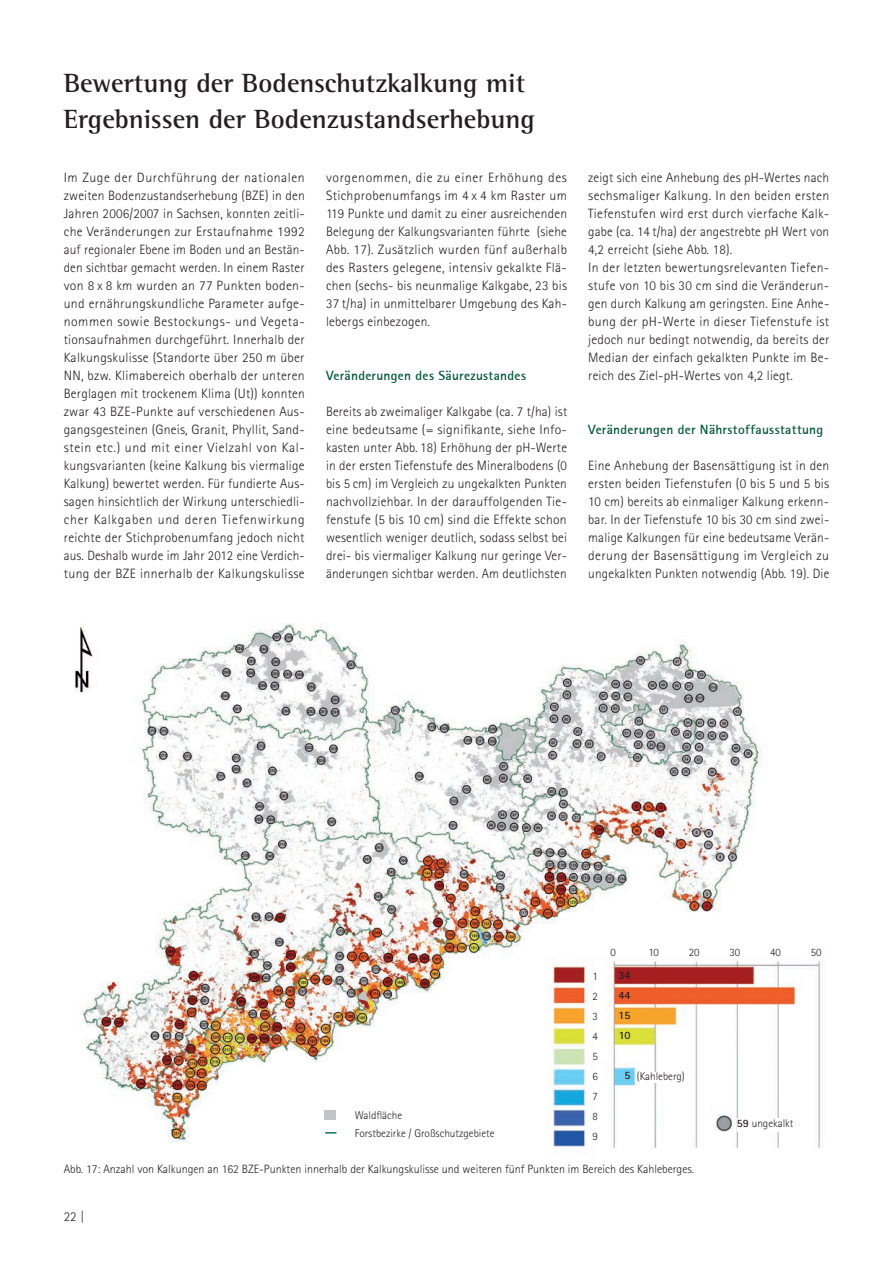
<style>
.page{position:relative;width:893px;height:1263px;background:#fff}
.page>*{position:absolute;margin:0;border:0;box-sizing:border-box;transform-origin:0 0}
.t1{font:700 27px "Rotis Semi Serif";color:#231f20}
.t2{font:300 13.5px/18px "Rotis Sans Serif";letter-spacing:.015em;color:#231f20;text-align:justify}
.t3{font:700 13.5px "Rotis Sans Serif 65";letter-spacing:.02em;color:#005836}
.t4{font:300 13.5px "Rotis Sans Serif 45";color:#231f20}
.Figure{font:300 12px "Rotis Sans Serif";color:#231f20}
.t5{font:300 11.25px/20px "Rotis Sans Serif";color:#231f20;text-align:justify}
.t6{font:700 11.25px/20px "Rotis Sans Serif";color:#231f20;text-align:justify}
.s1{font-weight:700}
</style>
<div class="page">
<img style="left:74px;top:623px;width:748px;height:526px">
<div style="left:324px;top:1109px;width:12px;height:10px;background:#c2c4c5"></div>
<div style="left:637px;top:1071px;width:52px;height:11px;background:#fff"></div>
<div style="left:737px;top:1118px;width:63px;height:14px;background:#fff"></div>
<h2 class="t1" style="left:64px;top:67px;width:463px">Bewertung der Bodenschutzkalkung mit</h2>
<h2 class="t1" style="left:64px;top:103px;width:473px">Ergebnissen der Bodenzustandserhebung</h2>
<p class="t2" style="left:64px;top:169px;width:243px;text-align:left">Im Zuge der Durchführung der nationalen zweiten Bodenzustandserhebung (BZE) in den Jahren 2006/2007 in Sachsen, konnten zeitli&shy;che Veränderungen zur Erstaufnahme 1992 auf regionaler Ebene im Boden und an Bestän&shy;den sichtbar gemacht werden. In einem Raster von 8 x 8 km wurden an 77 Punkten boden&shy;und ernährungskundliche Parameter aufge&shy;nommen sowie Bestockungs- und Vegeta&shy;tionsaufnahmen durchgeführt. Innerhalb der Kalkungskulisse (Standorte über 250 m über NN, bzw. Klimabereich oberhalb der unteren Berglagen mit trockenem Klima (Ut)) konnten zwar 43 BZE-Punkte auf verschiedenen Aus&shy;gangsgesteinen (Gneis, Granit, Phyllit, Sand&shy;stein etc.) und mit einer Vielzahl von Kal&shy;kungsvarianten (keine Kalkung bis viermalige Kalkung) bewertet werden. Für fundierte Aus&shy;sagen hinsichtlich der Wirkung unterschiedli&shy;cher Kalkgaben und deren Tiefenwirkung reichte der Stichprobenumfang jedoch nicht aus. Deshalb wurde im Jahr 2012 eine Verdich&shy;tung der BZE innerhalb der Kalkungskulisse</p>
<p class="t2" style="left:326px;top:169px;width:243px">vorgenommen, die zu einer Erhöhung des Stichprobenumfangs im 4 x 4 km Raster um 119 Punkte und damit zu einer ausreichenden Belegung der Kalkungsvarianten führte (siehe Abb. 17). Zusätzlich wurden fünf außerhalb des Rasters gelegene, intensiv gekalkte Flä&shy;chen (sechs- bis neunmalige Kalkgabe, 23 bis 37 t/ha) in unmittelbarer Umgebung des Kah&shy;lebergs einbezogen.</p>
<h5 class="t3" style="left:326px;top:367px;width:201px">Veränderungen des Säurezustandes</h5>
<p class="t2" style="left:326px;top:403px;width:243px">Bereits ab zweimaliger Kalkgabe (ca. 7 t/ha) ist eine bedeutsame (= signifikante, siehe Info&shy;kasten unter Abb. 18) Erhöhung der pH-Werte in der ersten Tiefenstufe des Mineralbodens (0 bis 5 cm) im Vergleich zu ungekalkten Punkten nachvollziehbar. In der darauffolgenden Tie&shy;fenstufe (5 bis 10 cm) sind die Effekte schon wesentlich weniger deutlich, sodass selbst bei drei- bis viermaliger Kalkung nur geringe Ver&shy;änderungen sichtbar werden. Am deutlichsten</p>
<p class="t2" style="left:588px;top:169px;width:243px">zeigt sich eine Anhebung des pH-Wertes nach sechsmaliger Kalkung. In den beiden ersten Tiefenstufen wird erst durch vierfache Kalk&shy;gabe (ca. 14 t/ha) der angestrebte pH Wert von 4,2 erreicht (siehe Abb. 18).</p>
<p class="t2" style="left:588px;top:259px;width:243px">In der letzten bewertungsrelevanten Tiefen&shy;stufe von 10 bis 30 cm sind die Veränderun&shy;gen durch Kalkung am geringsten. Eine Anhe&shy;bung der pH-Werte in dieser Tiefenstufe ist jedoch nur bedingt notwendig, da bereits der Median der einfach gekalkten Punkte im Be&shy;reich des Ziel-pH-Wertes von 4,2 liegt.</p>
<h5 class="t3" style="left:588px;top:421px;width:237px">Veränderungen der Nährstoffausstattung</h5>
<p class="t2" style="left:588px;top:457px;width:243px">Eine Anhebung der Basensättigung ist in den ersten beiden Tiefenstufen (0 bis 5 und 5 bis 10 cm) bereits ab einmaliger Kalkung erkenn&shy;bar. In der Tiefenstufe 10 bis 30 cm sind zwei&shy;malige Kalkungen für eine bedeutsame Verän&shy;derung der Basensättigung im Vergleich zu ungekalkten Punkten notwendig (Abb. 19). Die</p>
<p class="t5" style="left:355px;top:1106px;width:141px;line-height:18px">Waldfläche<br>Forstbezirke / Großschutzgebiete</p>
<p class="t5" style="left:592px;top:966px;width:7px">1<br>2<br>3<br>4<br>5<br>6<br>7<br>8<br>9</p>
<p class="t5" style="left:611px;top:942px;width:7px">0</p>
<p class="t5" style="left:649px;top:942px;width:12px">10</p>
<p class="t5" style="left:689px;top:942px;width:12px">20</p>
<p class="t5" style="left:729px;top:942px;width:12px">30</p>
<p class="t5" style="left:770px;top:942px;width:12px">40</p>
<p class="t5" style="left:811px;top:942px;width:12px">50</p>
<p class="t6" style="left:618px;top:965px;width:14px">34<br>44<br>15<br>10</p>
<p class="t6" style="left:624px;top:1065px;width:8px">5</p>
<p class="t5" style="left:637px;top:1066px;width:50px">(Kahleberg)</p>
<p class="t5" style="left:737px;top:1114px;width:58px"><span class="s1">59</span> ungekalkt</p>
<p class="Figure" style="left:64px;top:1161px;width:632px">Abb. 17: Anzahl von Kalkungen an 162 BZE-Punkten innerhalb der Kalkungskulisse und weiteren fünf Punkten im Bereich des Kahleberges.</p>
<p class="t4" style="left:64px;top:1209px;width:22px">22 |</p>
</div>
